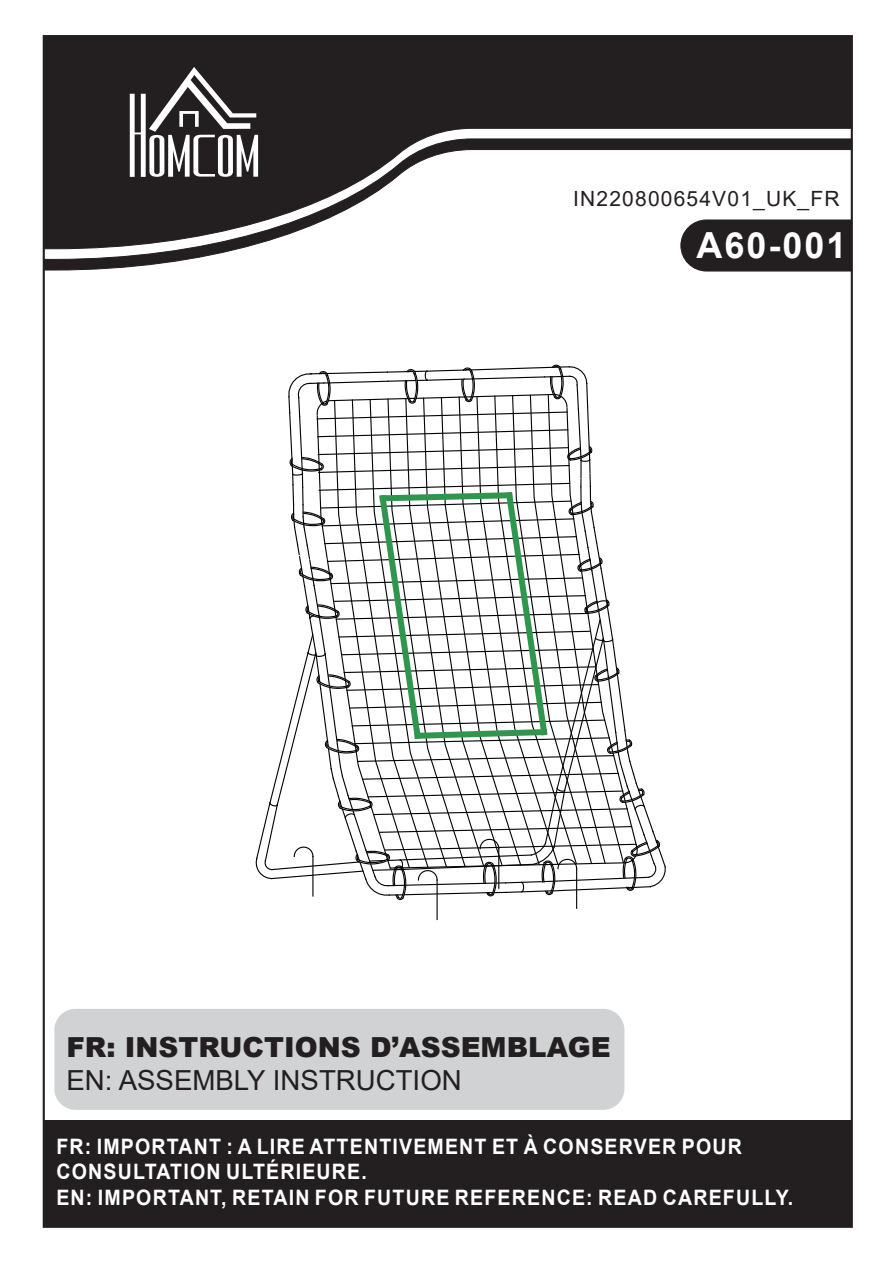
<style>
.page{position:relative;width:893px;height:1263px;background:#fff}
.page>*{position:absolute;margin:0;border:0;box-sizing:border-box;transform-origin:0 0}
.t1{font:54px "Arial";color:#fff}
.t2{font:700 36px "Arial";letter-spacing:.055em;color:#fff}
.t3{font:900 27.6px "Arial";color:#231f20}
.t4{font:27.6px "Arial";color:#231f20}
.t5{font:700 21.3px/25.5px "Arial";letter-spacing:.06em;color:#fff;scale:.92 1}
.t6{font:21px "Arial";letter-spacing:.055em;color:#231f20}
</style>
<div class="page">
<hr style="left:576px;top:869px;width:1px;height:39px;background:#060303">
<hr style="left:436px;top:880px;width:2px;height:39px;background:#060303">
<svg style="left:255px;top:364px;width:411px;height:537px"></svg>
<div style="left:44px;top:1120px;width:808px;height:107px;background:#231f20"></div>
<div style="left:43px;top:35px;width:809px;height:103px;background:#231f20"></div>
<svg style="left:43px;top:138px;width:809px;height:133px"></svg>
<svg style="left:130px;top:67px;width:128px;height:110px"></svg>
<div style="left:54px;top:1009px;width:570px;height:101px;background:#d1d2d4;border-radius:21px"></div>
<p class="t6" style="left:573px;top:184px;width:268px">IN220800654V01_UK_FR</p>
<h2 class="t2" style="left:696px;top:220px;width:152px">A60-001</h2>
<h1 class="t1" style="left:607px;top:212px;width:206px">A60-001</h1>
<p class="t3" style="left:67px;top:1027px;width:546px">FR: INSTRUCTIONS D’ASSEMBLAGE</p>
<p class="t4" style="left:67px;top:1061px;width:397px">EN: ASSEMBLY INSTRUCTION</p>
<p class="t5" style="left:56px;top:1134px;width:802px">FR: IMPORTANT : A LIRE ATTENTIVEMENT ET À CONSERVER POUR<br>CONSULTATION ULTÉRIEURE.<br>EN: IMPORTANT, RETAIN FOR FUTURE REFERENCE: READ CAREFULLY.</p>
</div>
